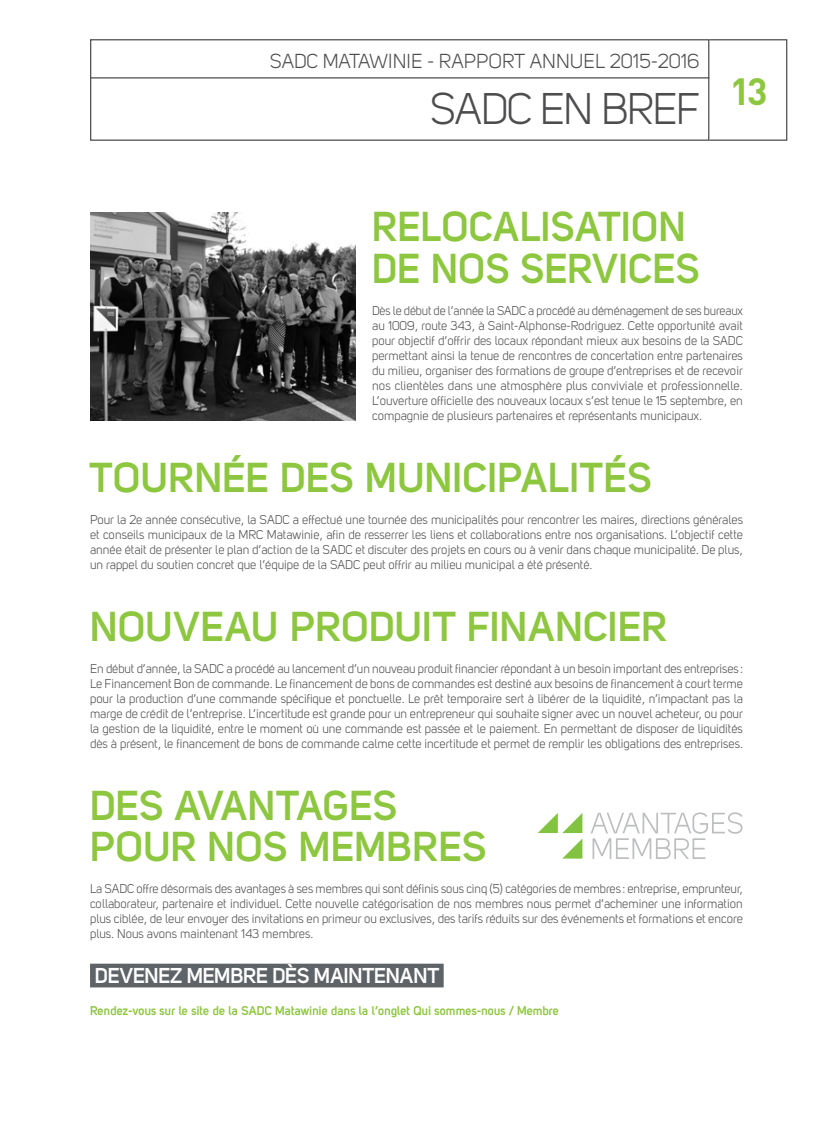
<style>
.page{position:relative;width:833px;height:1148px;background:#fff}
.page>*{position:absolute;margin:0;border:0;box-sizing:border-box;transform-origin:0 0}
.t1{font:43.75px "Uni Sans Book";color:#4d4d4f}
.t2{font:700 41.25px/41.2px "Uni Sans Semi";letter-spacing:.005em;color:#8dc63f}
.t3{font:700 37.5px "DIN";color:#8dc63f}
.t4{font:700 21.25px "Uni Sans Semi";letter-spacing:-.015em;color:#fff}
.t5{font:20px "Uni Sans Book";color:#4d4d4f}
.t6{font:12.5px/15px "Uni Sans Book";color:#4d4d4f;text-align:justify}
.t7{font:700 12.5px "Uni Sans Semi";color:#8dc63f}
</style>
<div class="page">
<div style="left:90px;top:39px;width:619px;height:102px;background:#fff;border:1px solid #4d4d4f"></div>
<div style="left:708px;top:39px;width:79px;height:102px;border:1px solid #4d4d4f"></div>
<hr style="left:90px;top:77px;width:619px;height:1px;background:#4d4d4f">
<div style="left:90px;top:963px;width:353px;height:24px;background:#5e6367"></div>
<img style="left:90px;top:213px;width:265px;height:207px">
<svg style="left:591px;top:812px;width:151px;height:47px"></svg>
<svg style="left:538px;top:813px;width:44px;height:45px"></svg>
<h3 class="t5" style="left:270px;top:50px;width:431px">SADC MATAWINIE - RAPPORT ANNUEL 2015-2016</h3>
<h1 class="t1" style="left:430px;top:83px;width:196px">SADC en bref</h1>
<h3 class="t3" style="left:729px;top:67px;width:39px">13</h3>
<h2 class="t2" style="left:372px;top:206px;width:322px">RELOCALISATION<br>DE NOS SERVICES</h2>
<p class="t6" style="left:372px;top:303px;width:372px">Dès le début de l’année la SADC a procédé au déménagement de ses bureaux au 1009, route 343, à Saint-Alphonse-Rodriguez. Cette opportunité avait pour objectif d’offrir des locaux répondant mieux aux besoins de la SADC permettant ainsi la tenue de rencontres de concertation entre partenaires du milieu, organiser des formations de groupe d’entreprises et de recevoir nos clientèles dans une atmosphère plus conviviale et professionnelle.<br>L’ouverture officielle des nouveaux locaux s’est tenue le 15 septembre, en compagnie de plusieurs partenaires et représentants municipaux.</p>
<h2 class="t2" style="left:90px;top:456px;width:537px">TOURNÉE DES MUNICIPALITÉS</h2>
<p class="t6" style="left:90px;top:512px;width:654px">Pour la 2e année consécutive, la SADC a effectué une tournée des municipalités pour rencontrer les maires, directions générales et conseils municipaux de la MRC Matawinie, afin de resserrer les liens et collaborations entre nos organisations. L’objectif cette année était de présenter le plan d’action de la SADC et discuter des projets en cours ou à venir dans chaque municipalité. De plus, un rappel du soutien concret que l’équipe de la SADC peut offrir au milieu municipal a été présenté.</p>
<h2 class="t2" style="left:90px;top:605px;width:566px">NOUVEAU PRODUIT FI NANCI ER</h2>
<p class="t6" style="left:90px;top:661px;width:654px">En début d’année, la SADC a procédé au lancement d’un nouveau produit financier répondant à un besoin important des entreprises:<br>Le Financement Bon de commande. Le financement de bons de commandes est destiné aux besoins de financement à court terme pour la production d’une commande spécifique et ponctuelle. Le prêt temporaire sert à libérer de la liquidité, n’impactant pas la marge de crédit de l’entreprise. L’incertitude est grande pour un entrepreneur qui souhaite signer avec un nouvel acheteur, ou pour la gestion de la liquidité, entre le moment où une commande est passée et le paiement. En permettant de disposer de liquidités dès à présent, le financement de bons de commande calme cette incertitude et permet de remplir les obligations des entreprises.</p>
<h2 class="t2" style="left:90px;top:784px;width:302px">DES AVANTAGES<br>POUR NOS MEMBR</h2>
<h2 class="t2" style="left:438px;top:825px;width:43px">ES</h2>
<p class="t6" style="left:90px;top:881px;width:654px">La SADC offre désormais des avantages à ses membres qui sont définis sous cinq (5) catégories de membres : entreprise, emprunteur, collaborateur, partenaire et individuel. Cette nouvelle catégorisation de nos membres nous permet d’acheminer une information plus ciblée, de leur envoyer des invitations en primeur ou exclusives, des tarifs réduits sur des événements et formations et encore plus. Nous avons maintenant 143 membres.</p>
<h3 class="t4" style="left:95px;top:962px;width:134px">DEVENEZ MEMBR</h3>
<h3 class="t4" style="left:256px;top:962px;width:185px">E DÈS MAINTENANT</h3>
<p class="t7" style="left:90px;top:1003px;width:470px">RENDEZ-VOUS SUR LE SITE DE LA SADC MATAWINIE DANS LA L’ONGLET QUI SOMMES-NOUS / MEMBRE</p>
</div>
